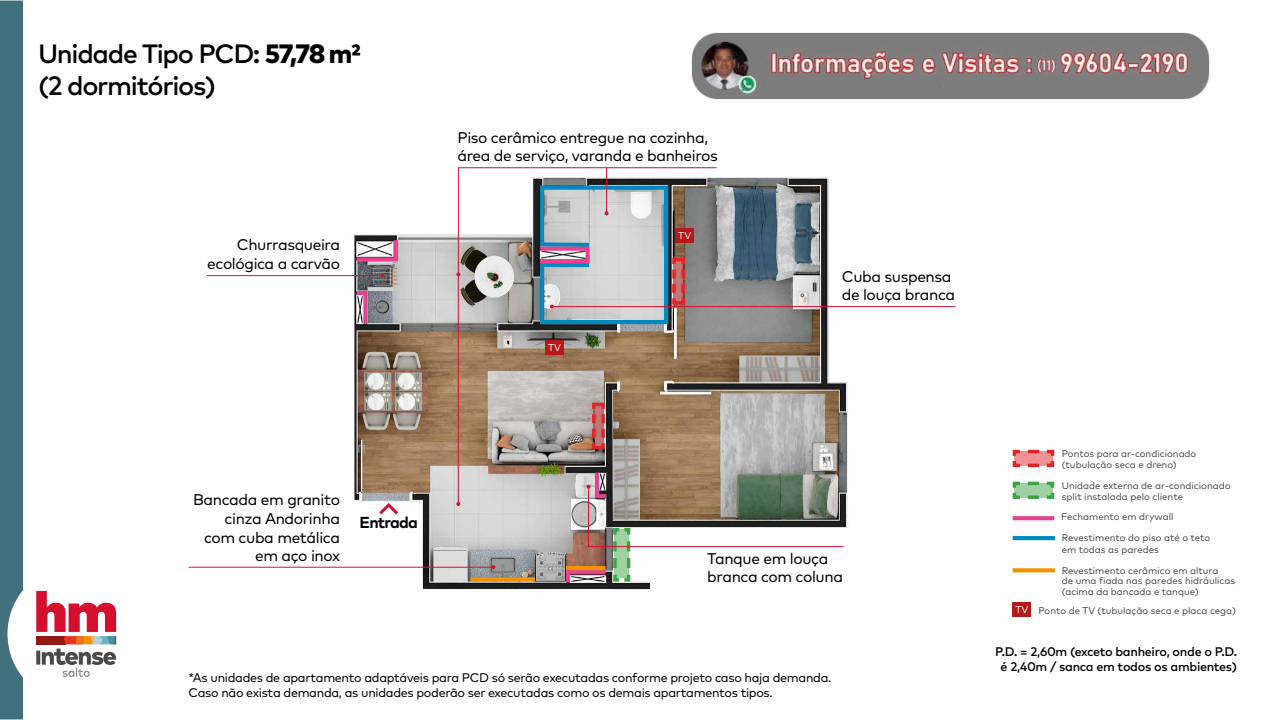
<style>
.page{position:relative;width:1280px;height:720px;background:#fff}
.page>*{position:absolute;margin:0;border:0;box-sizing:border-box;transform-origin:0 0}
.t1{font:500 26.5px/31.8px "Mark Pro";letter-spacing:-.05em;color:#000}
.t2{font:700 15.9px "Mark Pro";letter-spacing:-.05em;color:#000}
.t3{font:15.5px/18.6px "Mark Pro";letter-spacing:-.025em;color:#000}
.t4{font:12.5px/15px "Mark Pro";letter-spacing:-.025em;color:#000}
.t5{font:500 12.5px/15px "Mark Pro";letter-spacing:-.025em;color:#000;text-align:center}
.t6{font:9.9px "Mark Pro";color:#fff}
.t7{font:9.6px/11.1px "Mark Pro";color:#3c3c3b}
.s1{font-weight:800}
.s2{font-size:9.9px;color:#fff}
</style>
<div class="page">
<div style="left:0;top:0;width:23px;height:720px;background:#40717c"></div>
<div style="left:8px;top:565px;width:136px;height:138px;background:#fff;border-radius:50%"></div>
<svg style="left:36px;top:591px;width:80px;height:86px"></svg>
<img style="left:351px;top:177px;width:500px;height:413px">
<svg style="left:379px;top:503px;width:19px;height:11px"></svg>
<svg style="left:590px;top:401px;width:17px;height:50px"></svg>
<svg style="left:352px;top:236px;width:48px;height:28px"></svg>
<svg style="left:352px;top:289px;width:18px;height:39px"></svg>
<svg style="left:471px;top:577px;width:64px;height:4px"></svg>
<hr style="left:207px;top:275px;width:175px;height:1px;background:#d5102f">
<svg style="left:380px;top:274px;width:4px;height:4px"></svg>
<hr style="left:458px;top:275px;width:1px;height:229px;background:#d5102f">
<svg style="left:456px;top:502px;width:4px;height:4px"></svg>
<div style="left:1013px;top:603px;width:18px;height:14px;background:#b61918"></div>
<svg style="left:1013px;top:516px;width:41px;height:4px"></svg>
<hr style="left:1013px;top:536px;width:42px;height:4px;background:#008abe">
<svg style="left:1012px;top:449px;width:43px;height:19px"></svg>
<svg style="left:1012px;top:481px;width:43px;height:18px"></svg>
<svg style="left:1013px;top:568px;width:42px;height:4px"></svg>
<div style="left:545px;top:341px;width:19px;height:14px;background:#b61918"></div>
<hr style="left:189px;top:567px;width:304px;height:1px;background:#d5102f">
<svg style="left:491px;top:565px;width:4px;height:4px"></svg>
<hr style="left:552px;top:306px;width:403px;height:1px;background:#d5102f">
<svg style="left:456px;top:167px;width:262px;height:159px"></svg>
<svg style="left:564px;top:469px;width:280px;height:118px"></svg>
<img style="left:692px;top:32px;width:518px;height:67px">
<h1 class="t1" style="left:38px;top:36px;width:324px">Unidade Tipo PCD: <span class="s1">57,78 m² </span>(2 dormitórios)</h1>
<h3 class="t3" style="left:207px;top:234px;width:134px;text-align:right">Churrasqueira ecológica a carvão</h3>
<h3 class="t3" style="left:457px;top:127px;width:262px">Piso cerâmico entregue na cozinha, área de serviço, varanda e banheiros</h3>
<p class="t6" style="left:548px;top:340px;width:14px">TV</p>
<p class="t6" style="left:678px;top:228px;width:14px">TV</p>
<h3 class="t3" style="left:842px;top:266px;width:115px">Cuba suspensa de louça branca</h3>
<h3 class="t3" style="left:193px;top:489px;width:148px;text-align:right">Bancada em granito cinza Andorinha com cuba metálica em aço inox</h3>
<h2 class="t2" style="left:360px;top:510px;width:60px">Entrada</h2>
<h3 class="t3" style="left:707px;top:548px;width:137px">Tanque em louça branca com coluna</h3>
<h3 class="t4" style="left:189px;top:669px;width:644px">*As unidades de apartamento adaptáveis para PCD só serão executadas conforme projeto caso haja demanda.<br>Caso não exista demanda, as unidades poderão ser executadas como os demais apartamentos tipos.</h3>
<p class="t7" style="left:1062px;top:447px;width:136px">Pontos para ar-condicionado (tubulação seca e dreno)</p>
<p class="t7" style="left:1062px;top:479px;width:170px">Unidade externa de ar-condicionado split instalada pelo cliente</p>
<p class="t7" style="left:1061px;top:506px;width:151px;line-height:20.8px">Fechamento em drywall<br>Revestimento do piso até o teto</p>
<p class="t7" style="left:1062px;top:543px;width:99px">em todas as paredes</p>
<p class="t7" style="left:1062px;top:564px;width:175px;line-height:10.5px">Revestimento cerâmico em altura<br>de uma fiada nas paredes hidráulicas (acima da bancada e tanque)</p>
<p class="t7" style="left:1016px;top:604px;width:222px"><span class="s2">TV</span> Ponto de TV (tubulação seca e placa cega)</p>
<h3 class="t5" style="left:995px;top:643px;width:244px">P.D. = 2,60m (exceto banheiro, onde o P.D. é 2,40m / sanca em todos os ambientes)</h3>
</div>
